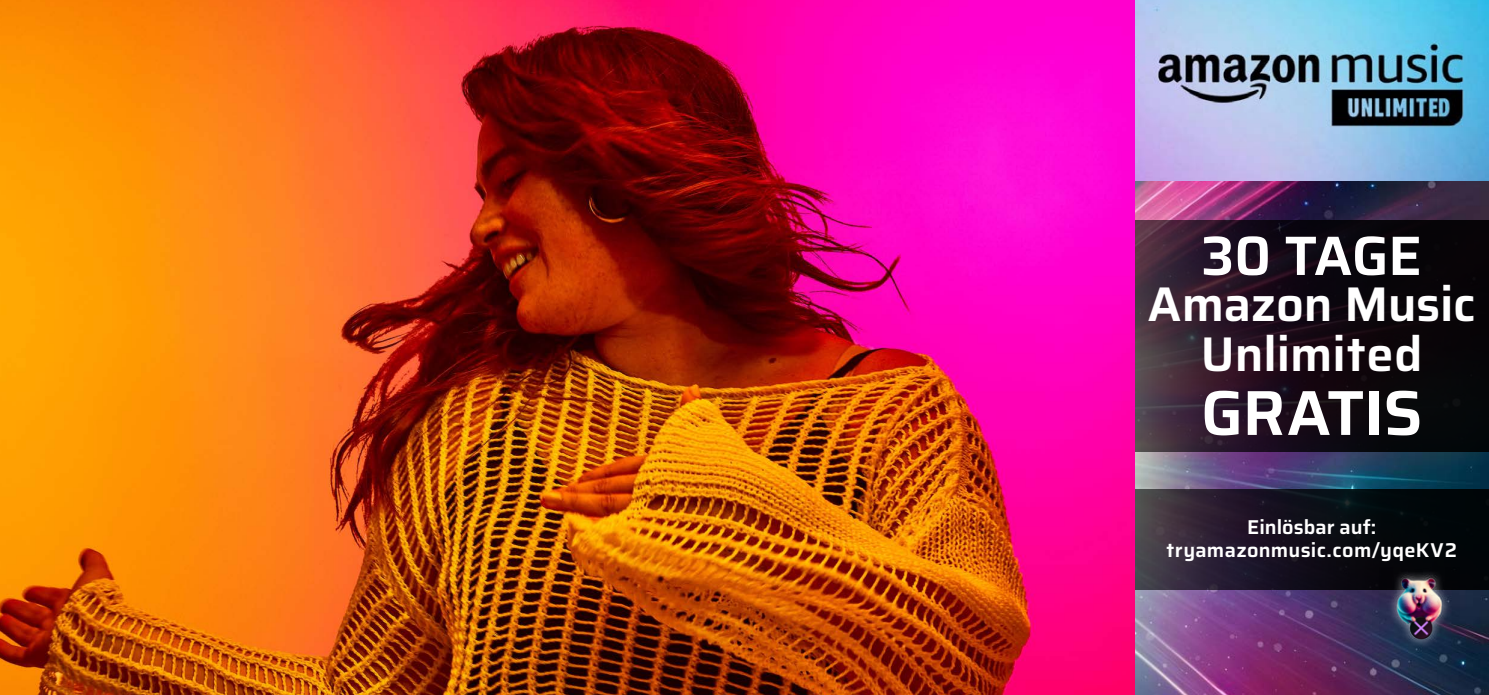
<style>
.page{position:relative;width:1489px;height:695px;background:#fff}
.page>*{position:absolute;margin:0;border:0;box-sizing:border-box;transform-origin:0 0}
.t1{font:100 63.5px "Saira";letter-spacing:-.01em;color:#fff}
.t2{font:100 55.5px "Saira";letter-spacing:-.01em;color:#fff}
.t3{font:100 48.75px/49.8px "Saira";letter-spacing:-.005em;color:#fff;text-align:center}
.t4{font:100 20px/22.5px "Saira";letter-spacing:.01em;color:#fff;text-align:center}
</style>
<div class="page">
<img style="left:1134px;top:181px;width:354px;height:513px">
<svg style="left:1134px;top:489px;width:354px;height:101px;background:#191620"></svg>
<svg style="left:1134px;top:220px;width:354px;height:232px;background:#1d101b"></svg>
<img style="left:1134px;top:0;width:354px;height:181px">
<img style="left:0;top:0;width:1134px;height:694px">
<img style="left:1379px;top:567px;width:79px;height:80px">
<h2 class="t2" style="left:1200px;top:210px;width:222px">30 TAGE</h2>
<h3 class="t3" style="left:1147px;top:277px;width:329px">Amazon Music<br>Unlimited</h3>
<h1 class="t1" style="left:1200px;top:361px;width:223px">GRATIS</h1>
<p class="t4" style="left:1166px;top:515px;width:292px">Einlösbar auf: tryamazonmusic.com/yqeKV2</p>
</div>
